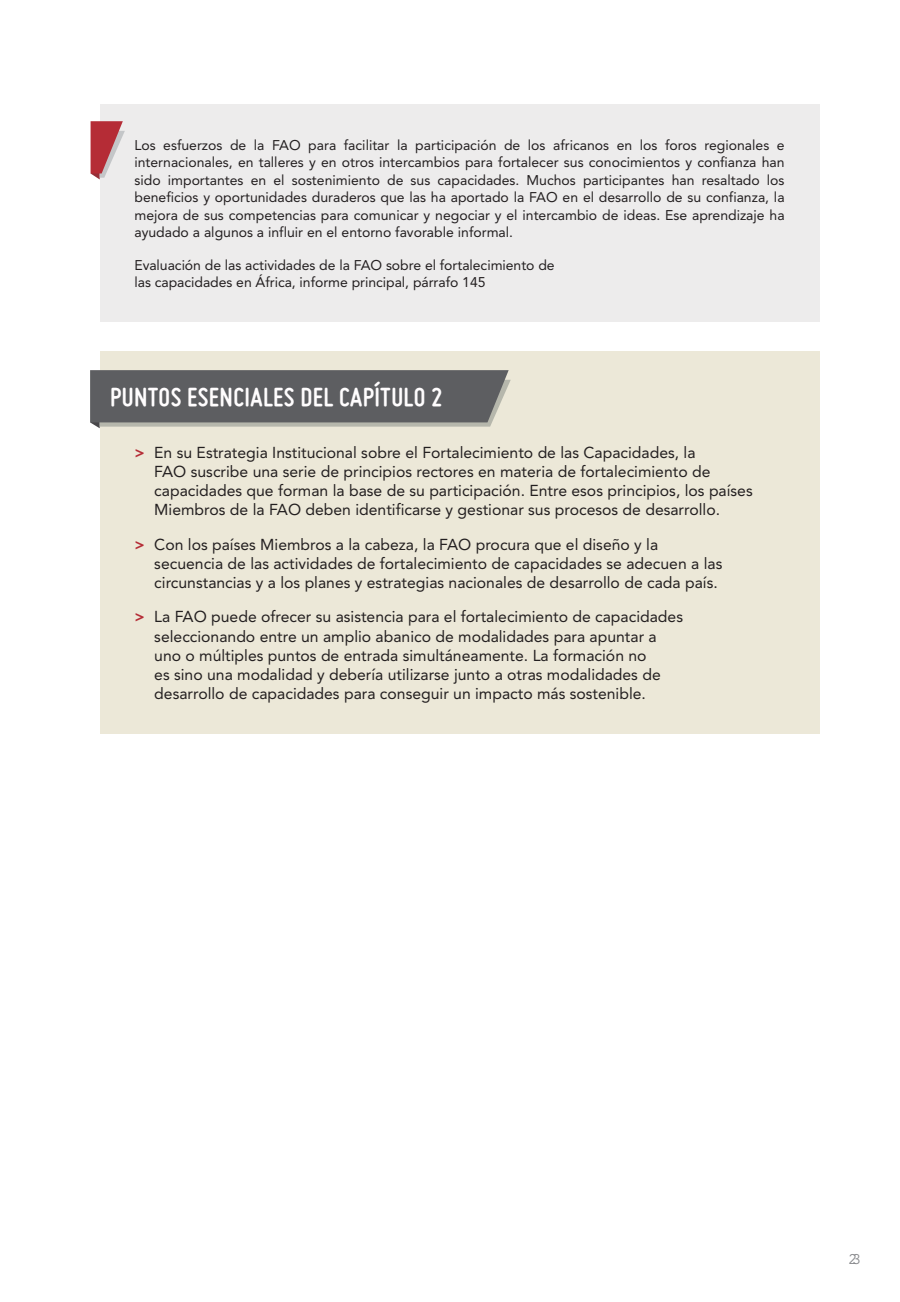
<style>
.page{position:relative;width:900px;height:1302px;background:#fff}
.page>*{position:absolute;margin:0;border:0;box-sizing:border-box;transform-origin:0 0}
.t1{font:700 28px "Miso";letter-spacing:.015em;color:#fffdfe}
.t2{font:15.75px/19.2px "Avenir";color:#231f20}
.t3{font:14px/17.5px "Avenir";letter-spacing:-.005em;color:#231f20;text-align:justify}
.t4{font:14px "Avenir";color:#898a8d}
.s1{font-weight:800;color:#b52c36}
</style>
<div class="page">
<div style="left:100px;top:351px;width:719px;height:383px;background:#ece8d8"></div>
<svg style="left:90px;top:370px;width:420px;height:58px;background:#696a6b"></svg>
<div style="left:100px;top:104px;width:719px;height:218px;background:#edecec"></div>
<svg style="left:91px;top:121px;width:34px;height:58px"></svg>
<p class="t3" style="left:134px;top:137px;width:651px">Los esfuerzos de la FAO para facilitar la participación de los africanos en los foros regionales e internacionales, en talleres y en otros intercambios para fortalecer sus conocimientos y confianza han sido importantes en el sostenimiento de sus capacidades. Muchos participantes han resaltado los beneficios y oportunidades duraderos que las ha aportado la FAO en el desarrollo de su confianza, la mejora de sus competencias para comunicar y negociar y el intercambio de ideas. Ese aprendizaje ha ayudado a algunos a influir en el entorno favorable informal.</p>
<p class="t3" style="left:134px;top:257px;width:422px">Evaluación de las actividades de la FAO sobre el fortalecimiento de las capacidades en África, informe principal, párrafo 145</p>
<h1 class="t1" style="left:110px;top:386px;width:334px">PUNTOS ESENCIALES DEL CAPÍTULO 2</h1>
<p class="t2" style="left:154px;top:444px;width:600px;text-indent:-20px"><span class="s1">&gt;</span> En su Estrategia Institucional sobre el Fortalecimiento de las Capacidades, la<br>FAO suscribe una serie de principios rectores en materia de fortalecimiento de capacidades que forman la base de su participación. Entre esos principios, los países Miembros de la FAO deben identificarse y gestionar sus procesos de desarrollo.</p>
<p class="t2" style="left:154px;top:536px;width:569px;text-indent:-20px"><span class="s1">&gt;</span> Con los países Miembros a la cabeza, la FAO procura que el diseño y la secuencia de las actividades de fortalecimiento de capacidades se adecuen a las circunstancias y a los planes y estrategias nacionales de desarrollo de cada país.</p>
<p class="t2" style="left:154px;top:608px;width:530px;text-indent:-20px"><span class="s1">&gt;</span> La FAO puede ofrecer su asistencia para el fortalecimiento de capacidades seleccionando entre un amplio abanico de modalidades para apuntar a uno o múltiples puntos de entrada simultáneamente. La formación no<br>es sino una modalidad y debería utilizarse junto a otras modalidades de desarrollo de capacidades para conseguir un impacto más sostenible.</p>
<p class="t4" style="left:848px;top:1252px;width:9px">23</p>
</div>
